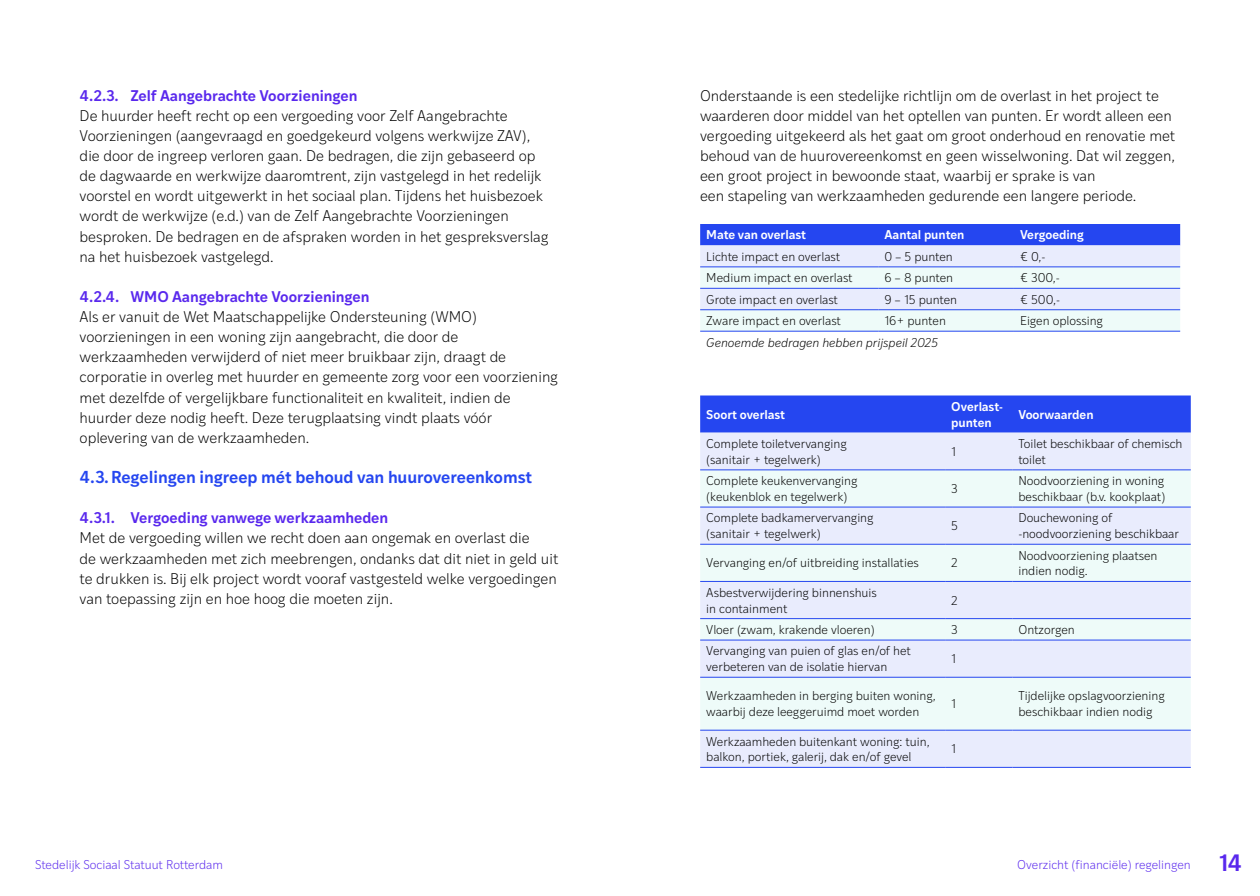
<style>
.page{position:relative;width:1260px;height:896px;background:#fff}
.page>*{position:absolute;margin:0;border:0;box-sizing:border-box;transform-origin:0 0}
.t1{font:600 22.75px "Ivy Style Sans";color:#5928ed}
.t2{font:600 16.62px "Ivy Style Sans";letter-spacing:-.005em;color:#2546f0}
.t3{font:300 14.88px/20.1px "Ivy Style Sans";color:#000}
.t4{font:600 14.88px "Ivy Style Sans";color:#5928ed}
.t5{font:300 12.25px/15.8px "Ivy Style Sans";color:#000}
.t6{font:600 12.25px/15.8px "Ivy Style Sans";letter-spacing:-.01em;color:#fff}
.t7{font:300 12.25px "Ivy Style Sans";letter-spacing:-.01em;color:#5928ed}
.t8{font:italic 300 12.25px "Ivy Style Sans";color:#000}
</style>
<div class="page">
<svg style="left:700px;top:224px;width:480px;height:107px;background:#bfcdf8"></svg>
<hr style="left:700px;top:267px;width:178px;height:1px;background:#2546f0">
<hr style="left:878px;top:267px;width:136px;height:1px;background:#2546f0">
<hr style="left:1014px;top:267px;width:166px;height:1px;background:#2546f0">
<hr style="left:700px;top:288px;width:178px;height:1px;background:#2546f0">
<hr style="left:878px;top:288px;width:136px;height:1px;background:#2546f0">
<hr style="left:1014px;top:288px;width:166px;height:1px;background:#2546f0">
<hr style="left:700px;top:310px;width:178px;height:1px;background:#2546f0">
<hr style="left:878px;top:310px;width:136px;height:1px;background:#2546f0">
<hr style="left:1014px;top:310px;width:166px;height:1px;background:#2546f0">
<hr style="left:700px;top:331px;width:178px;height:1px;background:#2546f0">
<hr style="left:878px;top:331px;width:136px;height:1px;background:#2546f0">
<hr style="left:1014px;top:331px;width:166px;height:1px;background:#2546f0">
<div style="left:700px;top:396px;width:491px;height:37px;background:#2546f0"></div>
<div style="left:700px;top:433px;width:491px;height:334px;background:#e9ecfd"></div>
<svg style="left:700px;top:471px;width:491px;height:259px;background:#eaf3fa"></svg>
<hr style="left:700px;top:470px;width:245px;height:1px;background:#2546f0">
<hr style="left:945px;top:470px;width:67px;height:1px;background:#2546f0">
<hr style="left:1012px;top:470px;width:179px;height:1px;background:#2546f0">
<hr style="left:700px;top:507px;width:245px;height:1px;background:#2546f0">
<hr style="left:945px;top:507px;width:67px;height:1px;background:#2546f0">
<hr style="left:1012px;top:507px;width:179px;height:1px;background:#2546f0">
<hr style="left:700px;top:544px;width:245px;height:1px;background:#2546f0">
<hr style="left:945px;top:544px;width:67px;height:1px;background:#2546f0">
<hr style="left:1012px;top:544px;width:179px;height:1px;background:#2546f0">
<hr style="left:700px;top:767px;width:245px;height:1px;background:#2546f0">
<hr style="left:945px;top:767px;width:67px;height:1px;background:#2546f0">
<hr style="left:1012px;top:767px;width:179px;height:1px;background:#2546f0">
<hr style="left:700px;top:581px;width:245px;height:1px;background:#2546f0">
<hr style="left:945px;top:581px;width:67px;height:1px;background:#2546f0">
<hr style="left:1012px;top:581px;width:179px;height:1px;background:#2546f0">
<hr style="left:700px;top:618px;width:245px;height:1px;background:#2546f0">
<hr style="left:945px;top:618px;width:67px;height:1px;background:#2546f0">
<hr style="left:1012px;top:618px;width:179px;height:1px;background:#2546f0">
<hr style="left:700px;top:640px;width:245px;height:1px;background:#2546f0">
<hr style="left:945px;top:640px;width:67px;height:1px;background:#2546f0">
<hr style="left:1012px;top:640px;width:179px;height:1px;background:#2546f0">
<hr style="left:700px;top:677px;width:245px;height:1px;background:#2546f0">
<hr style="left:945px;top:677px;width:67px;height:1px;background:#2546f0">
<hr style="left:1012px;top:677px;width:179px;height:1px;background:#2546f0">
<hr style="left:700px;top:730px;width:245px;height:1px;background:#2546f0">
<hr style="left:945px;top:730px;width:67px;height:1px;background:#2546f0">
<hr style="left:1012px;top:730px;width:179px;height:1px;background:#2546f0">
<p class="t4" style="left:80px;top:84px;width:280px">4.2.3. Zelf Aangebrachte Voorzieningen</p>
<p class="t3" style="left:80px;top:105px;width:470px">De huurder heeft recht op een vergoeding voor Zelf Aangebrachte Voorzieningen (aangevraagd en goedgekeurd volgens werkwijze ZAV), die door de ingreep verloren gaan. De bedragen, die zijn gebaseerd op de dagwaarde en werkwijze daaromtrent, zijn vastgelegd in het redelijk voorstel en wordt uitgewerkt in het sociaal plan. Tijdens het huisbezoek wordt de werkwijze (e.d.) van de Zelf Aangebrachte Voorzieningen besproken. De bedragen en de afspraken worden in het gespreksverslag na het huisbezoek vastgelegd.</p>
<p class="t4" style="left:80px;top:285px;width:292px">4.2.4. WMO Aangebrachte Voorzieningen</p>
<p class="t3" style="left:80px;top:306px;width:480px">Als er vanuit de Wet Maatschappelijke Ondersteuning (WMO) voorzieningen in een woning zijn aangebracht, die door de werkzaamheden verwijderd of niet meer bruikbaar zijn, draagt de corporatie in overleg met huurder en gemeente zorg voor een voorziening met dezelfde of vergelijkbare functionaliteit en kwaliteit, indien de huurder deze nodig heeft. Deze terugplaatsing vindt plaats vóór oplevering van de werkzaamheden.</p>
<p class="t2" style="left:80px;top:464px;width:454px">4.3.Regelingen ingreep mét behoud van huurovereenkomst</p>
<p class="t4" style="left:80px;top:506px;width:310px">4.3.1. Vergoeding vanwege werkzaamheden</p>
<p class="t3" style="left:80px;top:527px;width:480px">Met de vergoeding willen we recht doen aan ongemak en overlast die<br>de werkzaamheden met zich meebrengen, ondanks dat dit niet in geld uit te drukken is. Bij elk project wordt vooraf vastgesteld welke vergoedingen van toepassing zijn en hoe hoog die moeten zijn.</p>
<p class="t3" style="left:700px;top:84px;width:477px">Onderstaande is een stedelijke richtlijn om de overlast in het project te waarderen door middel van het optellen van punten. Er wordt alleen een vergoeding uitgekeerd als het gaat om groot onderhoud en renovatie met behoud van de huurovereenkomst en geen wisselwoning. Dat wil zeggen, een groot project in bewoonde staat, waarbij er sprake is van<br>een stapeling van werkzaamheden gedurende een langere periode.</p>
<p class="t6" style="left:706px;top:226px;width:101px">Mate van overlast</p>
<p class="t6" style="left:884px;top:226px;width:82px">Aantal punten</p>
<p class="t6" style="left:1020px;top:226px;width:65px">Vergoeding</p>
<p class="t5" style="left:706px;top:248px;width:135px">Lichte impact en overlast</p>
<p class="t5" style="left:884px;top:248px;width:70px">0 – 5 punten</p>
<p class="t5" style="left:1020px;top:248px;width:27px">€ 0,-</p>
<p class="t5" style="left:706px;top:269px;width:148px">Medium impact en overlast</p>
<p class="t5" style="left:884px;top:269px;width:70px">6 – 8 punten</p>
<p class="t5" style="left:1020px;top:269px;width:41px">€ 300,-</p>
<p class="t5" style="left:706px;top:291px;width:133px">Grote impact en overlast</p>
<p class="t5" style="left:884px;top:291px;width:74px">9 – 15 punten</p>
<p class="t5" style="left:1020px;top:291px;width:41px">€ 500,-</p>
<p class="t5" style="left:706px;top:312px;width:136px">Zware impact en overlast</p>
<p class="t5" style="left:884px;top:312px;width:63px">16+ punten</p>
<p class="t5" style="left:1020px;top:312px;width:84px">Eigen oplossing</p>
<p class="t8" style="left:706px;top:334px;width:233px">Genoemde bedragen hebben prijspeil 2025</p>
<p class="t6" style="left:706px;top:406px;width:80px">Soort overlast</p>
<p class="t6" style="left:951px;top:398px;width:53px">Overlast&shy;punten</p>
<p class="t6" style="left:1018px;top:406px;width:77px">Voorwaarden</p>
<p class="t5" style="left:706px;top:435px;width:142px">Complete toiletvervanging (sanitair + tegelwerk)</p>
<p class="t5" style="left:951px;top:443px;width:6px">1</p>
<p class="t5" style="left:1018px;top:435px;width:166px">Toilet beschikbaar of chemisch toilet</p>
<p class="t5" style="left:706px;top:472px;width:153px">Complete keukenvervanging (keukenblok en tegelwerk)</p>
<p class="t5" style="left:951px;top:480px;width:8px">3</p>
<p class="t5" style="left:1018px;top:472px;width:148px">Noodvoorziening in woning beschikbaar (b.v. kookplaat)</p>
<p class="t5" style="left:706px;top:509px;width:169px">Complete badkamervervanging (sanitair + tegelwerk)</p>
<p class="t5" style="left:951px;top:517px;width:8px">5</p>
<p class="t5" style="left:1018px;top:509px;width:162px">Douchewoning of -noodvoorziening beschikbaar</p>
<p class="t5" style="left:706px;top:555px;width:214px">Vervanging en/of uitbreiding installaties</p>
<p class="t5" style="left:951px;top:555px;width:8px">2</p>
<p class="t5" style="left:1018px;top:547px;width:141px">Noodvoorziening plaatsen indien nodig.</p>
<p class="t5" style="left:706px;top:584px;width:172px">Asbestverwijdering binnenshuis in containment</p>
<p class="t5" style="left:951px;top:592px;width:8px">2</p>
<p class="t5" style="left:706px;top:621px;width:170px">Vloer (zwam, krakende vloeren)</p>
<p class="t5" style="left:951px;top:621px;width:8px">3</p>
<p class="t5" style="left:1018px;top:621px;width:58px">Ontzorgen</p>
<p class="t5" style="left:706px;top:643px;width:206px">Vervanging van puien of glas en/of het verbeteren van de isolatie hiervan</p>
<p class="t5" style="left:951px;top:650px;width:6px">1</p>
<p class="t5" style="left:706px;top:688px;width:231px">Werkzaamheden in berging buiten woning, waarbij deze leeggeruimd moet worden</p>
<p class="t5" style="left:951px;top:695px;width:6px">1</p>
<p class="t5" style="left:1018px;top:688px;width:148px">Tijdelijke opslagvoorziening beschikbaar indien nodig</p>
<p class="t5" style="left:706px;top:733px;width:225px">Werkzaamheden buitenkant woning: tuin, balkon, portiek, galerij, dak en/of gevel</p>
<p class="t5" style="left:951px;top:741px;width:6px">1</p>
<p class="t7" style="left:35px;top:856px;width:190px">Stedelijk Sociaal Statuut Rotterdam</p>
<p class="t7" style="left:1017px;top:856px;width:175px">Overzicht (financiële) regelingen</p>
<h1 class="t1" style="left:1219px;top:845px;width:25px">14</h1>
</div>
